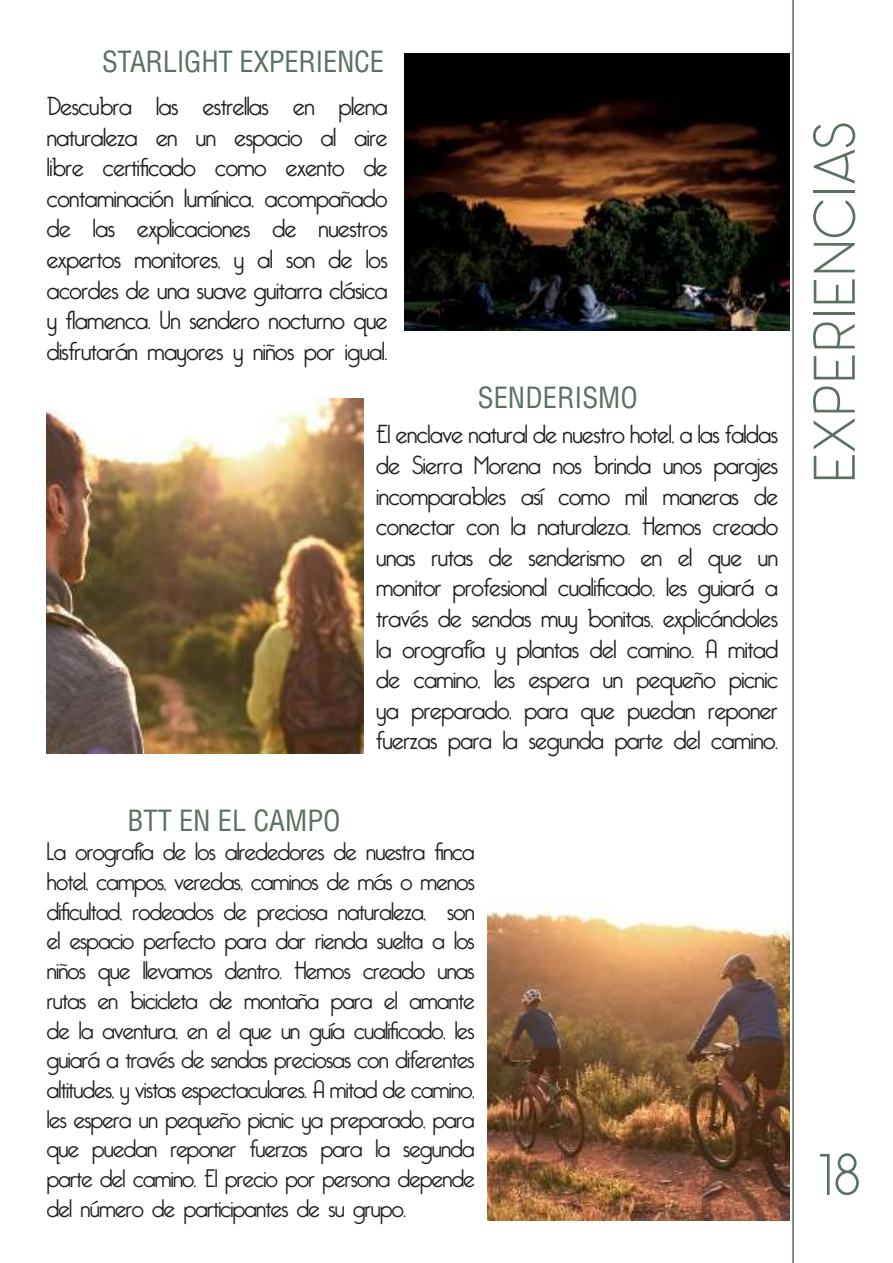
<style>
.page{position:relative;width:893px;height:1263px;background:#fff}
.page>*{position:absolute;margin:0;border:0;box-sizing:border-box;transform-origin:0 0}
.t1{font:300 58.5px "Panama";letter-spacing:-.01em;color:#5a7061}
.t2{font:condensed 28.5px "Helvetica";letter-spacing:-.005em;color:#5a7061}
.t3{font:300 25.5px/30.6px "Bellerose";letter-spacing:-.02em;color:#221f1f;text-align:justify}
.t4{font:300 24.75px/29.7px "Bellerose";letter-spacing:-.03em;color:#221f1f;text-align:justify}
</style>
<div class="page">
<hr style="left:792px;top:0;width:2px;height:1263px;background:#5a7061">
<img style="left:405px;top:53px;width:385px;height:278px">
<img style="left:47px;top:398px;width:316px;height:355px">
<img style="left:488px;top:911px;width:302px;height:309px">
<p class="t2" style="left:102px;top:44px;width:284px">STARLIGHT EXPERIENCE</p>
<p class="t3" style="left:47px;top:92px;width:342px">Descubra las estrellas en plena naturaleza en un espacio al aire libre certi昀椀cado como exento de contaminación lumínica, acompañado de las explicaciones de nuestros expertos monitores, y al son de los acordes de una suave guitarra clásica y 昀氀amenca. Un sendero nocturno que disfrutarán mayores y niños por igual.</p>
<p class="t2" style="left:478px;top:381px;width:161px">SENDERISMO</p>
<p class="t3" style="left:376px;top:420px;width:403px">El enclave natural de nuestro hotel, a las faldas de Sierra Morena nos brinda unos parajes incomparables así como mil maneras de conectar con la naturaleza. Hemos creado unas rutas de senderismo en el que un monitor profesional cuali昀椀cado, les guiará a través de sendas muy bonitas, explicándoles la orografía y plantas del camino. A mitad de camino, les espera un pequeño picnic ya preparado, para que puedan reponer fuerzas para la segunda parte del camino.</p>
<p class="t2" style="left:128px;top:803px;width:215px">BTT EN EL CAMPO</p>
<p class="t4" style="left:47px;top:838px;width:429px">La orografía de los alrededores de nuestra 昀椀nca hotel, campos, veredas, caminos de más o menos di昀椀cultad, rodeados de preciosa naturaleza, son el espacio perfecto para dar rienda suelta a los niños que llevamos dentro. Hemos creado unas rutas en bicicleta de montaña para el amante de la aventura, en el que un guía cuali昀椀cado, les guiará a través de sendas preciosas con diferentes altitudes, y vistas espectaculares. A mitad de camino, les espera un pequeño picnic ya preparado, para que puedan reponer fuerzas para la segunda parte del camino. El precio por persona depende del número de participantes de su grupo.</p>
<h1 class="t1" style="left:799px;top:483px;width:364px;rotate:-90deg">experiencias</h1>
<h1 class="t1" style="left:816px;top:1139px;width:47px">18</h1>
</div>
